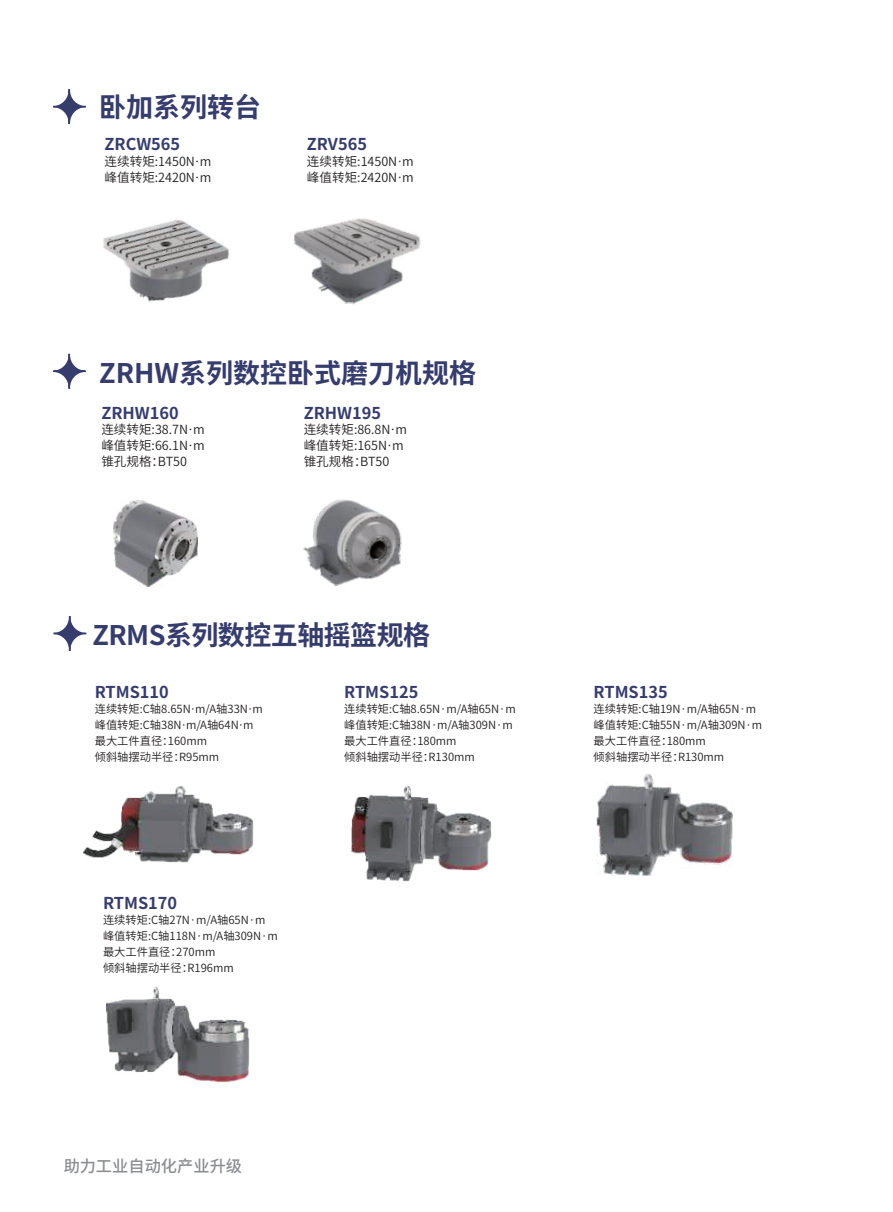
<style>
.page{position:relative;width:893px;height:1212px;background:#fff}
.page>*{position:absolute;margin:0;border:0;box-sizing:border-box;transform-origin:0 0}
.t1{font:700 27px "Source Han Sans CN";color:#363d6d}
.t2{font:700 27px "Source Han Sans CN";letter-spacing:-.02em;color:#363d6d}
.t3{font:700 16.35px "Source Han Sans CN";color:#363d6d}
.t4{font:500 16.2px "Source Han Sans CN";color:#8b8d90}
.t5{font:12.6px/15.9px "Source Han Sans CN";color:#231f20}
.t6{font:11.25px/15.9px "Source Han Sans CN";color:#231f20}
</style>
<div class="page">
<svg style="left:53px;top:89px;width:33px;height:36px"></svg>
<svg style="left:53px;top:353px;width:33px;height:36px"></svg>
<svg style="left:53px;top:616px;width:34px;height:35px"></svg>
<img style="left:103px;top:219px;width:127px;height:83px">
<img style="left:293px;top:218px;width:128px;height:86px">
<img style="left:113px;top:501px;width:85px;height:85px">
<img style="left:303px;top:499px;width:99px;height:87px">
<img style="left:351px;top:786px;width:141px;height:95px">
<img style="left:83px;top:786px;width:170px;height:77px">
<img style="left:596px;top:774px;width:137px;height:101px">
<img style="left:107px;top:987px;width:142px;height:95px">
<h1 class="t1" style="left:99px;top:91px;width:163px">卧加系列转台</h1>
<h2 class="t3" style="left:105px;top:135px;width:77px">ZRCW565</h2>
<p class="t5" style="left:105px;top:154px;width:108px">连续转矩:1450N·m峰值转矩:2420N·m</p>
<h2 class="t3" style="left:307px;top:135px;width:61px">ZRV565</h2>
<p class="t5" style="left:307px;top:154px;width:108px">连续转矩:1450N·m峰值转矩:2420N·m</p>
<h1 class="t1" style="left:99px;top:358px;width:379px">ZRHW系列数控卧式磨刀机规格</h1>
<h2 class="t3" style="left:101px;top:403px;width:79px">ZRHW160</h2>
<p class="t5" style="left:101px;top:422px;width:105px;text-align:justify">连续转矩:38.7N·m峰值转矩:66.1N·m锥孔规格：BT50</p>
<h2 class="t3" style="left:304px;top:403px;width:79px">ZRHW195</h2>
<p class="t5" style="left:304px;top:422px;width:105px">连续转矩:86.8N·m峰值转矩:165N·m锥孔规格：BT50</p>
<h1 class="t2" style="left:92px;top:620px;width:339px">ZRMS系列数控五轴摇篮规格</h1>
<h2 class="t3" style="left:95px;top:682px;width:76px">RTMS110</h2>
<p class="t6" style="left:95px;top:701px;width:169px">连续转矩:C轴8.65N·m/A轴33N·m峰值转矩:C轴38N·m/A轴64N·m最大工件直径：160mm<br>倾斜轴摆动半径：R95mm</p>
<h2 class="t3" style="left:103px;top:893px;width:76px">RTMS170</h2>
<p class="t6" style="left:103px;top:912px;width:176px">连续转矩:C轴27N·m/A轴65N·m峰值转矩:C轴118N·m/A轴309N·m最大工件直径：270mm<br>倾斜轴摆动半径：R196mm</p>
<h2 class="t3" style="left:344px;top:682px;width:76px">RTMS125</h2>
<p class="t6" style="left:344px;top:701px;width:173px">连续转矩:C轴8.65N·m/A轴65N·m峰值转矩:C轴38N·m/A轴309N·m最大工件直径：180mm<br>倾斜轴摆动半径：R130mm</p>
<h3 class="t4" style="left:63px;top:1157px;width:180px">助力工业自动化产业升级</h3>
<h2 class="t3" style="left:594px;top:682px;width:76px">RTMS135</h2>
<p class="t6" style="left:594px;top:701px;width:170px">连续转矩:C轴19N·m/A轴65N·m峰值转矩:C轴55N·m/A轴309N·m最大工件直径：180mm<br>倾斜轴摆动半径：R130mm</p>
</div>
